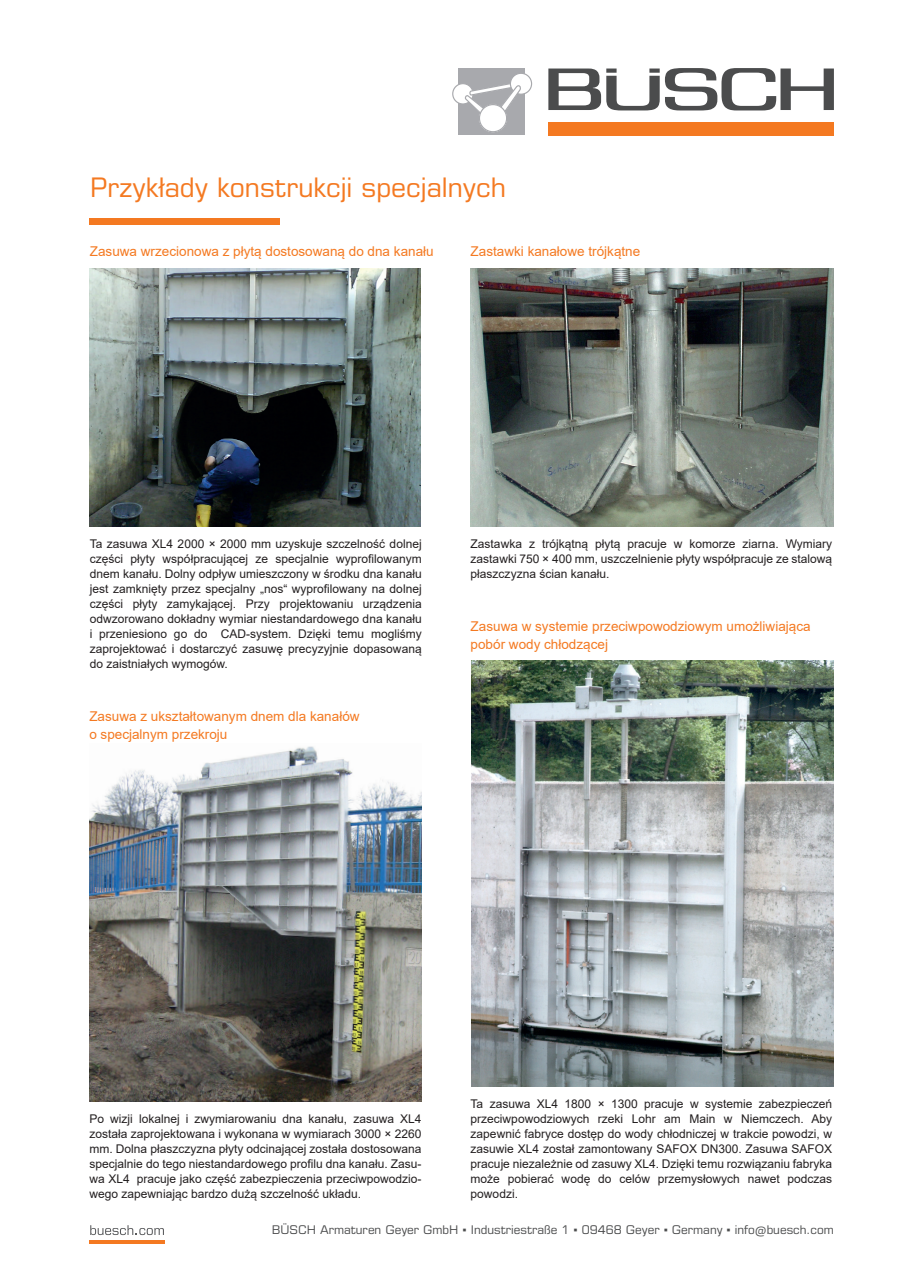
<style>
.page{position:relative;width:902px;height:1272px;background:#fff}
.page>*{position:absolute;margin:0;border:0;box-sizing:border-box;transform-origin:0 0}
.t1{font:27px "Eurostile LT Pro";color:#f47921}
.t2{font:13.5px/18px "Arial";color:#f47921}
.t3{font:12px/15px "Arial";color:#231f20;text-align:justify}
.t4{font:12px "Eurostile LT Pro";color:#4b4c4d}
.s1{font-family:"Arial"}
</style>
<div class="page">
<div style="left:89px;top:218px;width:191px;height:7px;background:#f47921"></div>
<svg style="left:665px;top:68px;width:168px;height:42px"></svg>
<svg style="left:548px;top:68px;width:111px;height:42px"></svg>
<div style="left:548px;top:122px;width:285px;height:13px;background:#f47921"></div>
<div style="left:458px;top:68px;width:67px;height:67px;background:#a8a9ad"></div>
<div style="left:452px;top:84px;width:21px;height:20px;background:#fff;border-radius:50%"></div>
<div style="left:452px;top:83px;width:21px;height:22px;border:1px solid #a8a9ad;border-radius:50%"></div>
<div style="left:478px;top:103px;width:30px;height:30px;background:#b4b5b8;border:1px solid #a8a9ad;border-radius:50%"></div>
<div style="left:510px;top:73px;width:21px;height:21px;background:#fff;border-radius:50%"></div>
<div style="left:509px;top:73px;width:23px;height:22px;border:1px solid #a8a9ad;border-radius:50%"></div>
<svg style="left:463px;top:81px;width:58px;height:38px"></svg>
<div style="left:479px;top:104px;width:28px;height:28px;background:#fff;border:1px solid #a8a9ad;border-radius:50%"></div>
<svg style="left:90px;top:1225px;width:74px;height:9px"></svg>
<hr style="left:89px;top:1240px;width:76px;height:3px;background:#f47921">
<img style="left:89px;top:269px;width:331px;height:258px">
<img style="left:90px;top:746px;width:331px;height:355px">
<img style="left:470px;top:269px;width:363px;height:258px">
<img style="left:471px;top:660px;width:362px;height:426px">
<h1 class="t1" style="left:90px;top:171px;width:417px">Przykłady konstrukcji specjalnych</h1>
<p class="t2" style="left:90px;top:242px;width:345px">Zasuwa wrzecionowa z płytą dostosowaną do dna kanału</p>
<p class="t2" style="left:470px;top:242px;width:171px">Zastawki kanałowe trójkątne</p>
<p class="t3" style="left:90px;top:536px;width:333px">Ta zasuwa XL4 2000 × 2000 mm uzyskuje szczelność dolnej części płyty współpracującej ze specjalnie wyprofilowanym dnem kanału. Dolny odpływ umieszczony w środku dna kanału jest zamknięty przez specjalny „nos“ wyprofilowany na dolnej części płyty zamykającej. Przy projektowaniu urządzenia odwzorowano dokładny wymiar niestandardowego dna kanału i przeniesiono go do CAD-system. Dzięki temu mogliśmy zaprojektować i dostarczyć zasuwę precyzyjnie dopasowaną do zaistniałych wymogów.</p>
<p class="t2" style="left:89px;top:707px;width:272px">Zasuwa z ukształtowanym dnem dla kanałów o specjalnym przekroju</p>
<p class="t3" style="left:470px;top:536px;width:363px">Zastawka z trójkątną płytą pracuje w komorze ziarna. Wymiary zastawki 750 × 400 mm, uszczelnienie płyty współpracuje ze stalową płaszczyzna ścian kanału.</p>
<p class="t2" style="left:470px;top:617px;width:341px">Zasuwa w systemie przeciwpowodziowym umożliwiająca pobór wody chłodzącej</p>
<p class="t3" style="left:90px;top:1110px;width:333px">Po wizji lokalnej i zwymiarowaniu dna kanału, zasuwa XL4 została zaprojektowana i wykonana w wymiarach 3000 × 2260 mm. Dolna płaszczyzna płyty odcinającej została dostosowana specjalnie do tego niestandardowego profilu dna kanału. Zasu&shy;wa XL4 pracuje jako część zabezpieczenia przeciwpowodzio&shy;wego zapewniając bardzo dużą szczelność układu.</p>
<p class="t3" style="left:470px;top:1095px;width:363px">Ta zasuwa XL4 1800 × 1300 pracuje w systemie zabezpieczeń przeciwpowodziowych rzeki Lohr am Main w Niemczech. Aby zapewnić fabryce dostęp do wody chłodniczej w trakcie powodzi, w zasuwie XL4 został zamontowany SAFOX DN300. Zasuwa SAFOX pracuje niezależnie od zasuwy XL4. Dzięki temu rozwiązaniu fabryka może pobierać wodę do celów przemysłowych nawet podczas powodzi.</p>
<p class="t4" style="left:272px;top:1222px;width:563px">BÜSCH Armaturen Geyer GmbH <span class="s1">▪</span> Industriestraße 1 <span class="s1">▪</span> 09468 Geyer <span class="s1">▪</span> Germany <span class="s1">▪</span> info@buesch.com</p>
</div>
